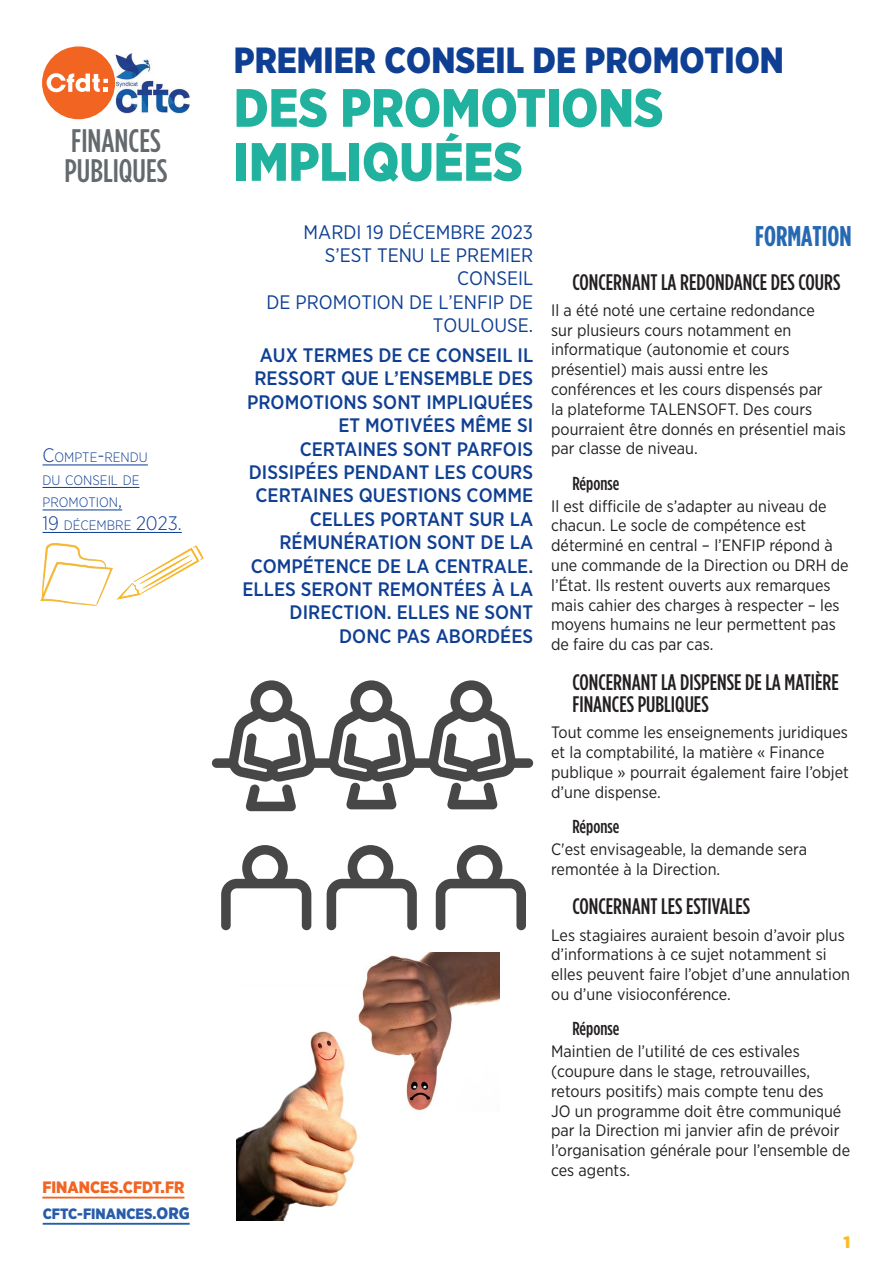
<style>
.page{position:relative;width:893px;height:1263px;background:#fff}
.page>*{position:absolute;margin:0;border:0;box-sizing:border-box;transform-origin:0 0}
.TETIERE_INSEE_CR_56pt_decalage_36_pt{font:900 53.85px/54px "Gotham Narrow";color:#20b29e}
.TETIERE_sur_titre{font:900 36.3px "Gotham Narrow";color:#0f3f93}
.t1{font:500 32.55px/30px "Gotham Condensed";color:#63696d}
.TITRE_II_ORANGE{font:700 28.5px "Gotham Condensed";color:#2669b2}
.TITRE_III{font:500 22.5px/22.5px "Gotham Condensed";color:#231f20}
.chpô_2{font:500 19.5px/23.4px "Gotham Narrow";color:#0f3f93;text-align:right}
.chpô_2-2{font:19.5px/23.4px "Gotham Narrow";color:#0f3f93;text-align:right}
.med_12_5{font:500 18.75px "Gotham Condensed";color:#231f20}
.GN_11{font:16.5px/19.8px "Gotham Narrow";color:#231f20}
.internet_marge{font:900 16.5px "Gotham Narrow";color:#f26421}
.t2{font:900 16.5px "Gotham";color:#fbbb1d}
.internet_marge-2{font:900 15px "Gotham Narrow";color:#275caa}
.Marge{font:300 13.65px/22.5px "Gotham Narrow";color:#0f3f93}
.s1{font-size:19.5px}
.s2{font-size:16.5px}
</style>
<div class="page">
<hr style="left:42px;top:1197px;width:142px;height:1px;background:#f26421">
<hr style="left:43px;top:1223px;width:147px;height:2px;background:#275caa">
<div style="left:42px;top:46px;width:73px;height:73px;background:#f26421;border-radius:50%"></div>
<svg style="left:47px;top:73px;width:61px;height:19px"></svg>
<img style="left:116px;top:53px;width:74px;height:60px">
<div style="left:507px;top:758px;width:26px;height:10px;background:#474747;border-radius:5px"></div>
<div style="left:407px;top:758px;width:30px;height:10px;background:#474747;border-radius:5px"></div>
<div style="left:308px;top:758px;width:29px;height:10px;background:#474747;border-radius:5px"></div>
<div style="left:212px;top:758px;width:25px;height:10px;background:#474747;border-radius:5px"></div>
<svg style="left:327px;top:845px;width:90px;height:85px"></svg>
<svg style="left:221px;top:845px;width:90px;height:85px"></svg>
<svg style="left:436px;top:845px;width:90px;height:85px"></svg>
<svg style="left:327px;top:680px;width:90px;height:129px"></svg>
<svg style="left:427px;top:680px;width:90px;height:129px"></svg>
<svg style="left:227px;top:680px;width:90px;height:131px"></svg>
<hr style="left:43px;top:465px;width:105px;height:1px;background:#0f3f93">
<hr style="left:43px;top:487px;width:96px;height:1px;background:#0f3f93">
<hr style="left:43px;top:510px;width:79px;height:1px;background:#0f3f93">
<hr style="left:43px;top:532px;width:139px;height:1px;background:#0f3f93">
<img style="left:40px;top:544px;width:73px;height:61px">
<img style="left:117px;top:545px;width:86px;height:55px">
<img style="left:236px;top:952px;width:263px;height:268px">
<p class="t1" style="left:65px;top:125px;width:105px">FINANCES<br>PUBLIQUES</p>
<p class="Marge" style="left:43px;top:446px;width:141px"><span class="s1">C</span>OMPTE<span class="s1">-</span>RENDU<br>DU CONSEIL DE<br>PROMOTION<span class="s1">,<br>19</span> DÉCEMBRE <span class="s1">2023.</span></p>
<p class="internet_marge" style="left:42px;top:1176px;width:144px">FINANCES.CFDT.FR</p>
<p class="internet_marge-2" style="left:43px;top:1204px;width:148px">CFTC-FINANCES.<span class="s2">ORG</span></p>
<p class="TETIERE_sur_titre" style="left:234px;top:36px;width:552px">PREMIER CONSEIL DE PROMOTION</p>
<p class="TETIERE_INSEE_CR_56pt_decalage_36_pt" style="left:234px;top:80px;width:431px">DES PROMOTIONS<br>IMPLIQUÉES</p>
<p class="chpô_2-2" style="left:266px;top:220px;width:268px">MARDI 19 DÉCEMBRE 2023<br>S’EST TENU LE PREMIER<br>CONSEIL<br>DE PROMOTION DE L’ENFIP DE<br>TOULOUSE.</p>
<p class="chpô_2" style="left:243px;top:343px;width:292px">AUX TERMES DE CE CONSEIL IL<br>RESSORT QUE L’ENSEMBLE DES<br>PROMOTIONS SONT IMPLIQUÉES<br>ET MOTIVÉES MÊME SI<br>CERTAINES SONT PARFOIS<br>DISSIPÉES PENDANT LES COURS<br>CERTAINES QUESTIONS COMME<br>CELLES PORTANT SUR LA<br>RÉMUNÉRATION SONT DE LA<br>COMPÉTENCE DE LA CENTRALE.<br>ELLES SERONT REMONTÉES À LA<br>DIRECTION. ELLES NE SONT<br>DONC PAS ABORDÉES</p>
<p class="TITRE_II_ORANGE" style="left:755px;top:219px;width:98px">FORMATION</p>
<p class="TITRE_III" style="left:572px;top:270px;width:269px">CONCERNANT LA REDONDANCE DES COURS</p>
<p class="GN_11" style="left:551px;top:300px;width:296px">Il a été noté une certaine redondance<br>sur plusieurs cours notamment en informatique (autonomie et cours présentiel) mais aussi entre les conférences et les cours dispensés par<br>la plateforme TALENSOFT. Des cours pourraient être donnés en présentiel mais par classe de niveau.</p>
<p class="med_12_5" style="left:572px;top:472px;width:48px">Réponse</p>
<p class="GN_11" style="left:551px;top:496px;width:299px">Il est difficile de s’adapter au niveau de chacun. Le socle de compétence est déterminé en central – l’ENFIP répond à une commande de la Direction ou DRH de l’État. Ils restent ouverts aux remarques mais cahier des charges à respecter – les moyens humains ne leur permettent pas de faire du cas par cas.</p>
<p class="TITRE_III" style="left:572px;top:670px;width:268px">CONCERNANT LA DISPENSE DE LA MATIÈRE<br>FINANCES PUBLIQUES</p>
<p class="GN_11" style="left:551px;top:722px;width:299px">Tout comme les enseignements juridiques et la comptabilité, la matière « Finance publique » pourrait également faire l’objet d’une dispense.</p>
<p class="med_12_5" style="left:572px;top:816px;width:48px">Réponse</p>
<p class="GN_11" style="left:551px;top:839px;width:257px">C'est envisageable, la demande sera remontée à la Direction.</p>
<p class="TITRE_III" style="left:572px;top:895px;width:179px">CONCERNANT LES ESTIVALES</p>
<p class="GN_11" style="left:551px;top:924px;width:300px">Les stagiaires auraient besoin d’avoir plus d’informations à ce sujet notamment si elles peuvent faire l’objet d’une annulation ou d’une visioconférence.</p>
<p class="med_12_5" style="left:572px;top:1018px;width:48px">Réponse</p>
<p class="GN_11" style="left:551px;top:1041px;width:300px">Maintien de l’utilité de ces estivales (coupure dans le stage, retrouvailles, retours positifs) mais compte tenu des<br>JO un programme doit être communiqué par la Direction mi janvier afin de prévoir l’organisation générale pour l’ensemble de ces agents.</p>
<p class="t2" style="left:843px;top:1231px;width:8px">1</p>
</div>
